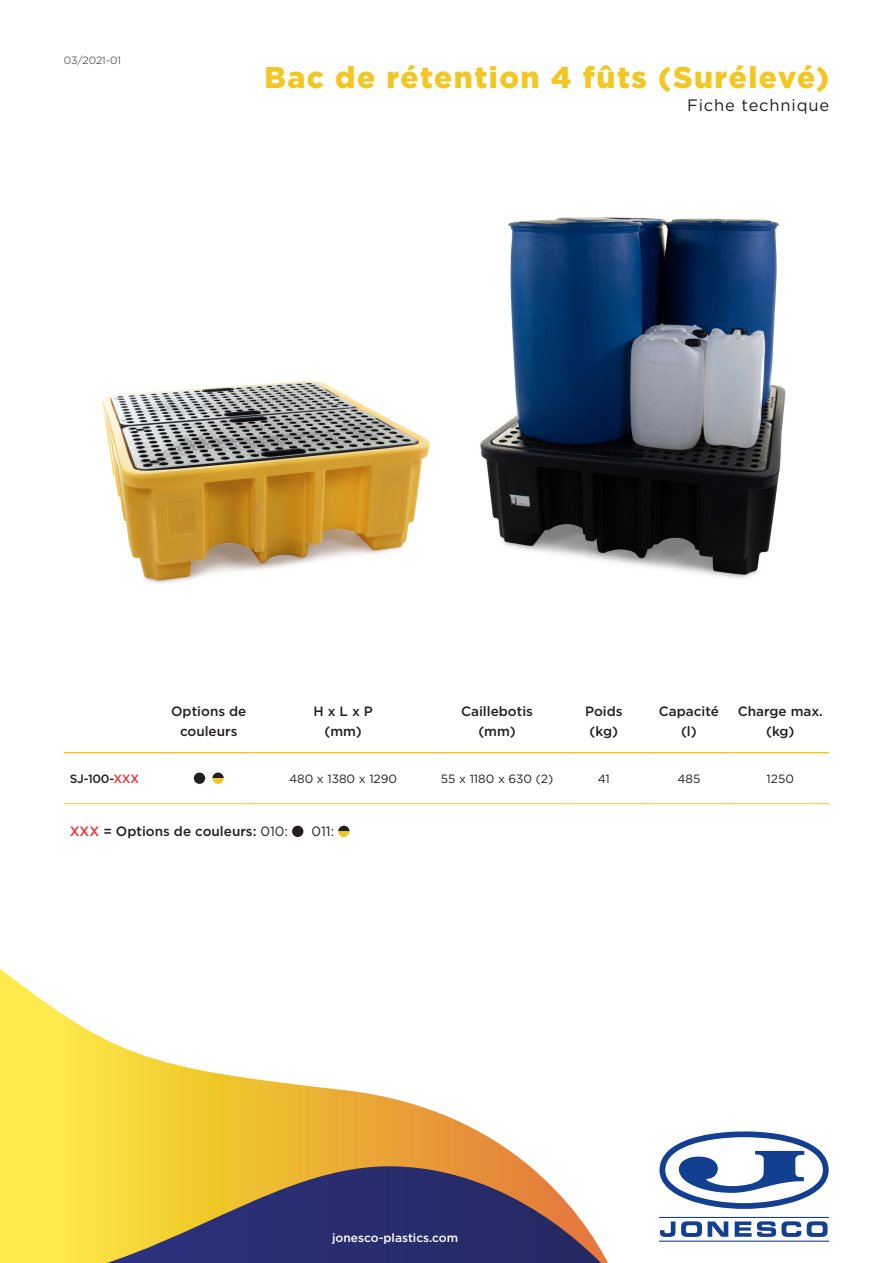
<style>
.page{position:relative;width:893px;height:1263px;background:#fff}
.page>*{position:absolute;margin:0;border:0;box-sizing:border-box;transform-origin:0 0}
.t1{font:900 30px "Gotham";letter-spacing:.05em;color:#f3c723}
.t2{font:16.5px "Gotham";letter-spacing:.05em;color:#231f20}
.Table_Header{font:500 13.5px/19.5px "Gotham";color:#231f20;text-align:center}
.t3{font:13.5px "Gotham";color:#231f20}
.Table_Body{font:12px "Gotham";color:#231f20}
.t4{font:500 12px "Gotham";color:#fff}
.Table_Part{font:500 12px "Gotham";letter-spacing:-.02em;color:#231f20}
.t5{font:300 10.5px "Gotham";letter-spacing:-.005em;color:#231f20}
.s1{color:#ee2d34}
.s2{font-weight:400}
</style>
<div class="page">
<svg style="left:0;top:968px;width:530px;height:295px"></svg>
<svg style="left:62px;top:1166px;width:546px;height:97px;background:#817261"></svg>
<svg style="left:659px;top:1131px;width:170px;height:111px"></svg>
<img style="left:480px;top:217px;width:306px;height:361px">
<img style="left:102px;top:381px;width:328px;height:203px">
<svg style="left:64px;top:751px;width:765px;height:33px"></svg>
<hr style="left:64px;top:752px;width:100px;height:1px;background:#f3c723">
<hr style="left:164px;top:752px;width:89px;height:1px;background:#f3c723">
<hr style="left:253px;top:752px;width:180px;height:1px;background:#f3c723">
<hr style="left:433px;top:752px;width:128px;height:1px;background:#f3c723">
<hr style="left:561px;top:752px;width:85px;height:1px;background:#f3c723">
<hr style="left:646px;top:752px;width:85px;height:1px;background:#f3c723">
<hr style="left:731px;top:752px;width:98px;height:1px;background:#f3c723">
<hr style="left:64px;top:803px;width:100px;height:1px;background:#f3c723">
<hr style="left:164px;top:803px;width:89px;height:1px;background:#f3c723">
<hr style="left:253px;top:803px;width:180px;height:1px;background:#f3c723">
<hr style="left:433px;top:803px;width:128px;height:1px;background:#f3c723">
<hr style="left:561px;top:803px;width:85px;height:1px;background:#f3c723">
<hr style="left:646px;top:803px;width:85px;height:1px;background:#f3c723">
<hr style="left:731px;top:803px;width:98px;height:1px;background:#f3c723">
<div style="left:194px;top:772px;width:11px;height:12px;background:#231f20;border-radius:50%"></div>
<svg style="left:212px;top:772px;width:12px;height:12px"></svg>
<div style="left:292px;top:826px;width:11px;height:11px;background:#231f20;border-radius:50%"></div>
<svg style="left:338px;top:826px;width:12px;height:11px"></svg>
<p class="t5" style="left:64px;top:53px;width:59px">03/2021-01</p>
<h1 class="t1" style="left:264px;top:56px;width:566px">Bac de rétention 4 fûts (Surélevé)</h1>
<p class="t2" style="left:687px;top:95px;width:144px">Fiche technique</p>
<p class="Table_Header" style="left:171px;top:702px;width:77px">Options de couleurs</p>
<p class="Table_Header" style="left:313px;top:702px;width:61px">H x L x P</p>
<p class="Table_Header" style="left:324px;top:721px;width:39px">(mm)</p>
<p class="Table_Header" style="left:461px;top:702px;width:73px">Caillebotis</p>
<p class="Table_Header" style="left:478px;top:721px;width:39px">(mm)</p>
<p class="Table_Header" style="left:585px;top:702px;width:39px">Poids</p>
<p class="Table_Header" style="left:590px;top:721px;width:30px">(kg)</p>
<p class="Table_Header" style="left:659px;top:702px;width:61px">Capacité</p>
<p class="Table_Header" style="left:681px;top:721px;width:17px">(l)</p>
<p class="Table_Header" style="left:738px;top:702px;width:87px">Charge max.</p>
<p class="Table_Header" style="left:766px;top:721px;width:30px">(kg)</p>
<p class="Table_Part" style="left:70px;top:771px;width:71px">SJ-100-<span class="s1">XXX</span></p>
<p class="Table_Body" style="left:289px;top:771px;width:109px">480 x 1380 x 1290</p>
<p class="Table_Body" style="left:441px;top:771px;width:114px">55 x 1180 x 630 (2)</p>
<p class="Table_Body" style="left:598px;top:771px;width:14px">41</p>
<p class="Table_Body" style="left:677px;top:771px;width:24px">485</p>
<p class="Table_Body" style="left:767px;top:771px;width:29px">1250</p>
<p class="Table_Header" style="left:70px;top:821px;width:220px"><span class="s1">XXX</span> = Options de couleurs: <span class="s2">010:</span></p>
<p class="t3" style="left:311px;top:822px;width:24px">011:</p>
<p class="t4" style="left:332px;top:1229px;width:128px">jonesco-plastics.com</p>
</div>
